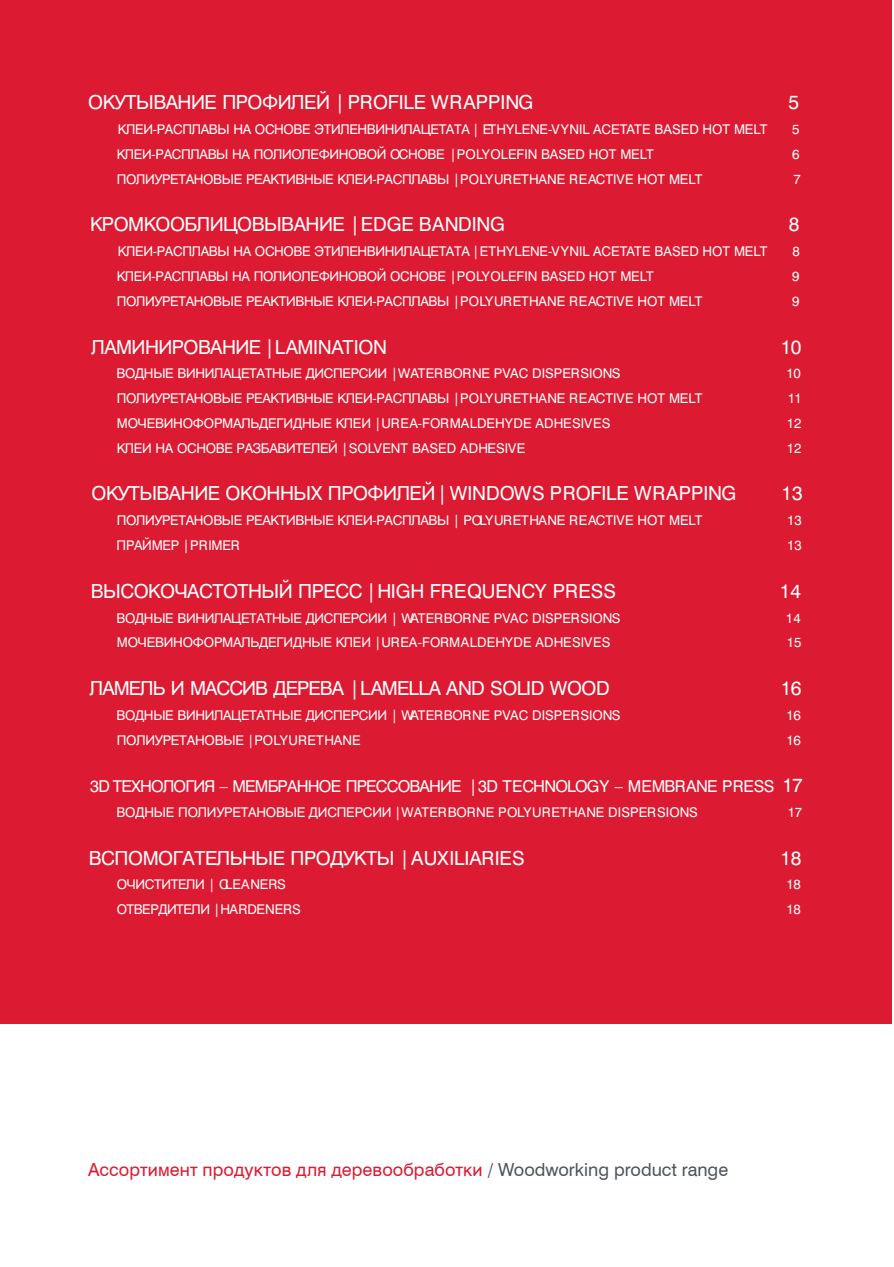
<style>
.page{position:relative;width:894px;height:1267px;background:#fff}
.page>*{position:absolute;margin:0;border:0;box-sizing:border-box;transform-origin:0 0}
.t1{font:19.35px "Swiss 721 Cyrillic BT";letter-spacing:-.025em;color:#fff}
.t2{font:19.35px "Swiss 721 Cyrillic BT";letter-spacing:-.05em;color:#fff}
.t3{font:19.35px "Swiss 721 Cyrillic BT";color:#fff}
.t4{font:18px "Swiss 721 Cyrillic BT";color:#dc1a32}
.t5{font:16.35px "Swiss 721 Cyrillic BT";letter-spacing:-.05em;color:#fff}
.t6{font:13.35px/24.9px "Swiss 721 Cyrillic BT";letter-spacing:-.025em;color:#fff}
.t7{font:13.35px "Swiss 721 Cyrillic BT";letter-spacing:-.005em;color:#fff}
.t8{font:13.35px "Swiss 721 Cyrillic BT";letter-spacing:.005em;color:#fff}
.s1{color:#4d545a}
</style>
<div class="page">
<div style="left:0;top:0;width:892px;height:1023px;background:#dc1a32"></div>
<h1 class="t1" style="left:88px;top:91px;width:446px">ОКУТЫВАНИЕ ПРОФИЛЕЙ | PROFILE WRAPPING</h1>
<p class="t6" style="left:117px;top:117px;width:652px">КЛЕИ-РАСПЛАВЫ НА ОСНОВЕ ЭТИЛЕНВИНИЛАЦЕТАТА | ETHYLENE-VYNIL ACETATE BASED HOT MELT<br>КЛЕИ-РАСПЛАВЫ НА ПОЛИОЛЕФИНОВОЙ ОСНОВЕ P</p>
<p class="t6" style="left:117px;top:142px;width:587px;text-indent:333px">| OLYOLEFIN BASED HOT MELT<br>ПОЛИУРЕТАНОВЫЕ РЕАКТИВНЫЕ КЛЕИ-РАСПЛАВЫ |POLYURETHANE REACTIVE HOT MELT</p>
<h1 class="t1" style="left:90px;top:213px;width:416px">КРОМКООБЛИЦОВЫВАНИЕ |EDGE BANDI G</h1>
<h1 class="t1" style="left:476px;top:213px;width:15px">N</h1>
<p class="t6" style="left:118px;top:239px;width:372px">КЛЕИ-РАСПЛАВЫ НА ОСНОВЕ ЭТИЛЕНВИНИЛАЦЕТАТА E</p>
<p class="t7" style="left:472px;top:243px;width:296px">| THYLENE-VYNIL ACETATE BASED HOT MELT</p>
<p class="t6" style="left:117px;top:264px;width:350px">КЛЕИ-РАСПЛАВЫ НА ПОЛИОЛЕФИНОВОЙ ОСНОВЕ P</p>
<p class="t6" style="left:117px;top:264px;width:587px;text-indent:333px">| OLYOLEFIN BASED HOT MELT<br>ПОЛИУРЕТАНОВЫЕ РЕАКТИВНЫЕ КЛЕИ-РАСПЛАВЫ |POLYURETHANE REACTIVE HOT MELT</p>
<h1 class="t1" style="left:91px;top:335px;width:297px">ЛАМИНИРОВАНИЕ |LAMINATION</h1>
<p class="t6" style="left:116px;top:361px;width:587px">ВОДНЫЕ ВИНИЛАЦЕТАТНЫЕ ДИСПЕРСИИ |WATERBORNE PVAC DISPERSIONS<br>ПОЛИУРЕТАНОВЫЕ РЕАКТИВНЫЕ КЛЕИ-РАСПЛАВЫ |POLYURETHANE REACTIVE HOT MELT<br>МОЧЕВИНОФОРМАЛЬДЕГИДНЫЕ КЛЕИ |URE -</p>
<p class="t6" style="left:117px;top:411px;width:495px;text-indent:292px">A OF R MALDEHYDE ADHESIVES<br>КЛЕИ НА ОСНОВЕ РАЗБАВИТЕЛЕЙ |SOLVENT BASED ADHESIVE</p>
<h1 class="t1" style="left:91px;top:482px;width:410px">ОКУТЫВАНИЕ ОКОННЫХ ПРОФИЛЕЙ | W D</h1>
<h1 class="t3" style="left:467px;top:482px;width:270px">IN O S PROFILE WRAPPING</h1>
<h1 class="t1" style="left:514px;top:482px;width:19px">W</h1>
<p class="t6" style="left:117px;top:508px;width:587px">ПОЛИУРЕТАНОВЫЕ РЕАКТИВНЫЕ КЛЕИ-РАСПЛАВЫ | POLYURETHANE REACTIVE HOT MELT<br>ПРАЙМЕР | PRIMER</p>
<h1 class="t1" style="left:91px;top:579px;width:526px">ВЫСОКОЧАСТОТНЫЙ ПРЕСС |HIGH F EQUE CY PRESS</h1>
<h1 class="t1" style="left:441px;top:579px;width:14px">R</h1>
<h1 class="t1" style="left:507px;top:579px;width:15px">N</h1>
<p class="t6" style="left:116px;top:605px;width:505px">ВОДНЫЕ ВИНИЛАЦЕТАТНЫЕ ДИСПЕРСИИ | WATERBORNE PVAC DISPERSIONS<br>МОЧЕВИНОФОРМАЛЬДЕГИДНЫЕ КЛЕИ |UREA-FORMALDEHYDE ADHESIVES</p>
<h1 class="t2" style="left:90px;top:676px;width:521px">ЛАМЕЛЬ И МАССИВ ДЕРЕВА |LAMELLA AND SOLID WOOD</h1>
<p class="t6" style="left:116px;top:702px;width:505px">ВОДНЫЕ ВИНИЛАЦЕТАТНЫЕ ДИСПЕРСИИ | WATERBORNE PVAC DISPERSIONS<br>ПОЛИУРЕТАНОВЫЕ |POLYURETHANE</p>
<h1 class="t1" style="left:788px;top:90px;width:12px">5</h1>
<p class="t6" style="left:792px;top:116px;width:9px">5</p>
<p class="t6" style="left:792px;top:142px;width:10px">6<br>7</p>
<h1 class="t1" style="left:788px;top:213px;width:12px">8</h1>
<p class="t6" style="left:792px;top:239px;width:9px;text-align:justify">8<br>9<br>9</p>
<h1 class="t1" style="left:780px;top:335px;width:22px">10</h1>
<p class="t6" style="left:786px;top:361px;width:17px;text-align:justify">10<br>11<br>12<br>12</p>
<h1 class="t1" style="left:781px;top:482px;width:23px">13</h1>
<p class="t6" style="left:787px;top:508px;width:16px">13<br>13</p>
<h1 class="t1" style="left:780px;top:579px;width:23px">14</h1>
<p class="t6" style="left:786px;top:605px;width:17px">14<br>15</p>
<h1 class="t1" style="left:781px;top:676px;width:22px">16</h1>
<p class="t6" style="left:786px;top:702px;width:16px">16<br>16</p>
<p class="t5" style="left:90px;top:776px;width:685px">3D ТЕХНОЛОГИЯ – МЕМБРАННОЕ ПРЕССОВАНИЕ | 3D TECHNOLOGY – MEMBRANE PRESS</p>
<p class="t6" style="left:116px;top:799px;width:332px">ВОДНЫЕ ПОЛИУРЕТАНОВЫЕ ДИСПЕРСИИ |W TA R</p>
<p class="t8" style="left:429px;top:804px;width:270px">E BORNE O YL URETHANE DISPERSIONS</p>
<p class="t6" style="left:498px;top:799px;width:10px">P</p>
<h1 class="t1" style="left:782px;top:773px;width:22px">17</h1>
<p class="t6" style="left:787px;top:799px;width:16px">17</p>
<h1 class="t1" style="left:89px;top:846px;width:437px">ВСПОМОГАТЕЛЬНЫЕ ПРОДУКТЫ | AUXILIARIES</h1>
<p class="t6" style="left:117px;top:872px;width:185px">ОЧИСТИТЕЛИ | CLEANERS<br>ОТВЕРДИТЕЛИ |HARDENERS</p>
<h1 class="t1" style="left:780px;top:846px;width:22px">18</h1>
<p class="t6" style="left:786px;top:872px;width:16px">18<br>18</p>
<h2 class="t4" style="left:88px;top:1158px;width:641px">Ассортимент продуктов для деревообработки <span class="s1">/ Woodworking product range</span></h2>
</div>
